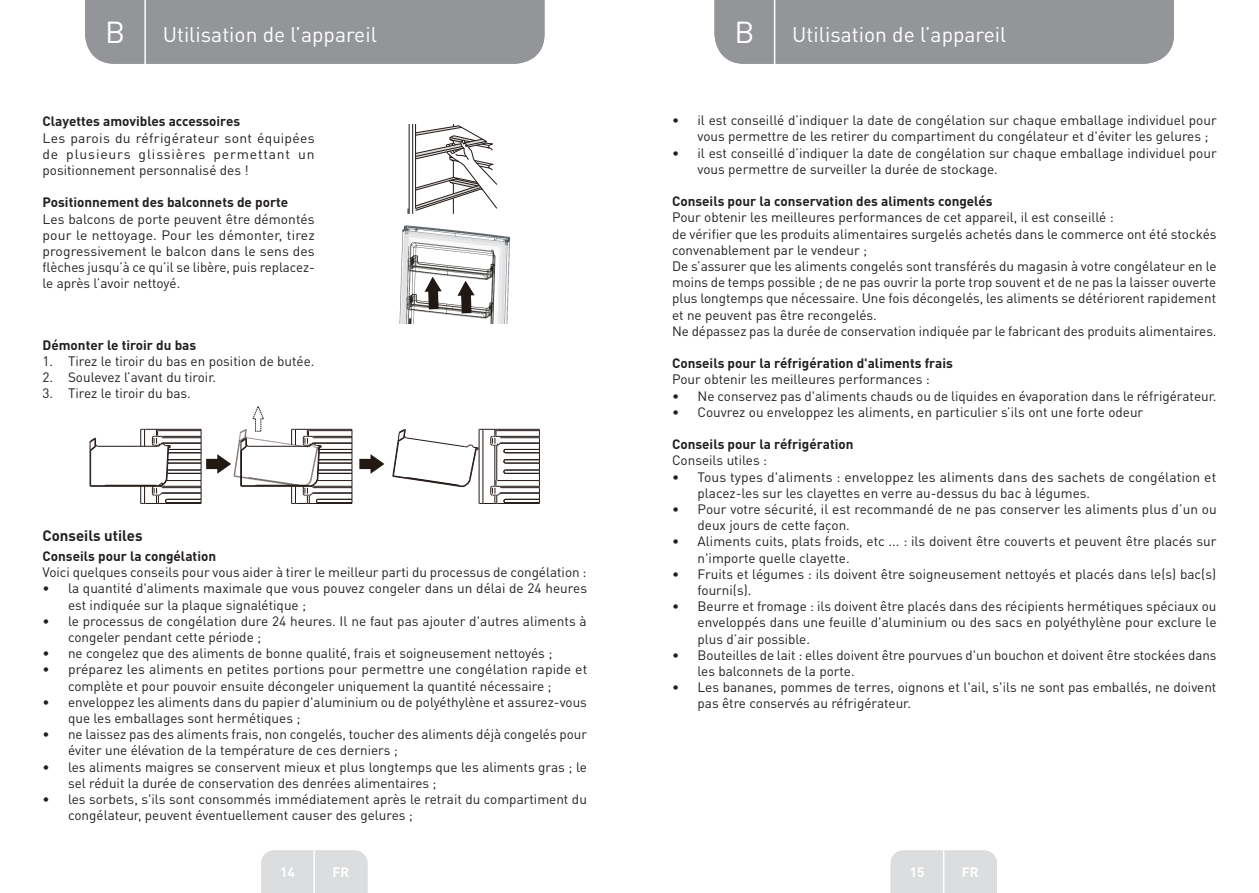
<style>
.page{position:relative;width:1259px;height:893px;background:#fff}
.page>*{position:absolute;margin:0;border:0;box-sizing:border-box;transform-origin:0 0}
.t1{font:30px "DIN Pro";color:#fff}
.t2{font:21px "DIN Pro";color:#fff}
.Headline-02{font:700 15px "DIN Pro";color:#231f20}
.Body{font:13.5px/16.2px "DIN Pro";color:#231f20}
.Body_bold{font:700 13.5px "DIN Pro";color:#231f20}
.t3{font:700 13.5px "DIN Pro";color:#fff}
</style>
<div class="page">
<div style="left:85px;top:0;width:459px;height:64px;background:#939598"></div>
<div style="left:714px;top:0;width:460px;height:64px;background:#939598"></div>
<div style="left:261px;top:850px;width:106px;height:43px;background:#dcdddf"></div>
<div style="left:890px;top:850px;width:107px;height:43px;background:#dcdddf"></div>
<hr style="left:313px;top:833px;width:2px;height:60px;background:#fff">
<hr style="left:943px;top:833px;width:1px;height:60px;background:#fff">
<hr style="left:144px;top:0;width:2px;height:66px;background:#fff">
<hr style="left:774px;top:0;width:1px;height:66px;background:#fff">
<img style="left:399px;top:225px;width:112px;height:98px">
<hr style="left:409px;top:124px;width:1px;height:90px;background:#1f1715">
<hr style="left:412px;top:124px;width:1px;height:90px;background:#1f1715">
<svg style="left:415px;top:124px;width:83px;height:90px"></svg>
<svg style="left:424px;top:277px;width:18px;height:32px"></svg>
<svg style="left:457px;top:281px;width:17px;height:32px"></svg>
<hr style="left:91px;top:485px;width:68px;height:1px;background:#231916">
<hr style="left:90px;top:451px;width:1px;height:35px;background:#231916">
<hr style="left:90px;top:486px;width:69px;height:1px;background:#231916">
<hr style="left:98px;top:446px;width:60px;height:1px;background:#231916">
<svg style="left:90px;top:438px;width:8px;height:13px"></svg>
<svg style="left:392px;top:429px;width:148px;height:75px"></svg>
<svg style="left:359px;top:454px;width:25px;height:20px"></svg>
<svg style="left:140px;top:406px;width:213px;height:98px"></svg>
<h1 class="t1" style="left:106px;top:11px;width:20px">A</h1>
<h2 class="t2" style="left:163px;top:20px;width:186px">Aperçu de l’appareil</h2>
<h1 class="t1" style="left:735px;top:11px;width:20px">A</h1>
<h2 class="t2" style="left:792px;top:20px;width:186px">Aperçu de l’appareil</h2>
<h1 class="t1" style="left:105px;top:11px;width:22px">B</h1>
<h2 class="t2" style="left:163px;top:20px;width:216px">Utilisation de l’appareil</h2>
<h1 class="t1" style="left:734px;top:11px;width:22px">B</h1>
<h2 class="t2" style="left:792px;top:20px;width:216px">Utilisation de l’appareil</h2>
<p class="Body_bold" style="left:43px;top:112px;width:199px">Clayettes amovibles accessoires</p>
<p class="Body" style="left:43px;top:129px;width:274px;text-align:justify">Les parois du réfrigérateur sont équipées de plusieurs glissières permettant un positionnement personnalisé des !</p>
<p class="Body_bold" style="left:43px;top:193px;width:247px">Positionnement des balconnets de porte</p>
<p class="Body" style="left:43px;top:210px;width:274px;text-align:justify">Les balcons de porte peuvent être démontés pour le nettoyage. Pour les démonter, tirez progressivement le balcon dans le sens des flèches jusqu’à ce qu’il se libère, puis replacez&shy;le après l’avoir nettoyé.</p>
<p class="Body_bold" style="left:43px;top:336px;width:155px">Démonter le tiroir du bas</p>
<p class="Body" style="left:43px;top:352px;width:273px">1. Tirez le tiroir du bas en position de butée.</p>
<p class="Body" style="left:43px;top:369px;width:175px">2. Soulevez l’avant du tiroir.</p>
<p class="Body" style="left:43px;top:385px;width:150px">3. Tirez le tiroir du bas.</p>
<p class="Headline-02" style="left:43px;top:525px;width:102px">Conseils utiles</p>
<p class="Body_bold" style="left:43px;top:547px;width:175px">Conseils pour la congélation</p>
<p class="Body" style="left:43px;top:564px;width:545px">Voici quelques conseils pour vous aider à tirer le meilleur parti du processus de congélation :</p>
<p class="Body" style="left:68px;top:580px;width:520px;text-indent:-26px">• la quantité d'aliments maximale que vous pouvez congeler dans un délai de 24 heures est indiquée sur la plaque signalétique ;</p>
<p class="Body" style="left:68px;top:612px;width:520px;text-indent:-26px">• le processus de congélation dure 24 heures. Il ne faut pas ajouter d'autres aliments à congeler pendant cette période ;</p>
<p class="Body" style="left:43px;top:645px;width:511px">• ne congelez que des aliments de bonne qualité, frais et soigneusement nettoyés ;</p>
<p class="Body" style="left:68px;top:661px;width:521px;text-indent:-26px">• préparez les aliments en petites portions pour permettre une congélation rapide et complète et pour pouvoir ensuite décongeler uniquement la quantité nécessaire ;</p>
<p class="Body" style="left:68px;top:693px;width:520px;text-indent:-26px">• enveloppez les aliments dans du papier d'aluminium ou de polyéthylène et assurez-vous que les emballages sont hermétiques ;</p>
<p class="Body" style="left:68px;top:726px;width:520px;text-indent:-26px">• ne laissez pas des aliments frais, non congelés, toucher des aliments déjà congelés pour éviter une élévation de la température de ces derniers ;</p>
<p class="Body" style="left:68px;top:758px;width:520px;text-indent:-26px">• les aliments maigres se conservent mieux et plus longtemps que les aliments gras ; le sel réduit la durée de conservation des denrées alimentaires ;</p>
<p class="Body" style="left:68px;top:790px;width:520px;text-indent:-26px">• les sorbets, s'ils sont consommés immédiatement après le retrait du compartiment du congélateur, peuvent éventuellement causer des gelures ;</p>
<p class="Body" style="left:697px;top:112px;width:521px;text-indent:-26px">• il est conseillé d’indiquer la date de congélation sur chaque emballage individuel pour vous permettre de les retirer du compartiment du congélateur et d'éviter les gelures ;</p>
<p class="Body" style="left:697px;top:144px;width:521px;text-indent:-26px">• il est conseillé d’indiquer la date de congélation sur chaque emballage individuel pour vous permettre de surveiller la durée de stockage.</p>
<p class="Body_bold" style="left:672px;top:192px;width:322px">Conseils pour la conservation des aliments congelés</p>
<p class="Body" style="left:672px;top:209px;width:443px">Pour obtenir les meilleures performances de cet appareil, il est conseillé :</p>
<p class="Body" style="left:672px;top:225px;width:546px">de vérifier que les produits alimentaires surgelés achetés dans le commerce ont été stockés convenablement par le vendeur ;</p>
<p class="Body" style="left:672px;top:257px;width:546px;text-align:justify">De s’assurer que les aliments congelés sont transférés du magasin à votre congélateur en le moins de temps possible ; de ne pas ouvrir la porte trop souvent et de ne pas la laisser ouverte plus longtemps que nécessaire. Une fois décongelés, les aliments se détériorent rapidement et ne peuvent pas être recongelés.</p>
<p class="Body" style="left:672px;top:322px;width:546px">Ne dépassez pas la durée de conservation indiquée par le fabricant des produits alimentaires.</p>
<p class="Body_bold" style="left:672px;top:354px;width:282px">Conseils pour la réfrigération d'aliments frais</p>
<p class="Body" style="left:672px;top:371px;width:259px">Pour obtenir les meilleures performances :</p>
<p class="Body" style="left:672px;top:387px;width:546px">• Ne conservez pas d'aliments chauds ou de liquides en évaporation dans le réfrigérateur.</p>
<p class="Body" style="left:672px;top:403px;width:473px">• Couvrez ou enveloppez les aliments, en particulier s’ils ont une forte odeur</p>
<p class="Body_bold" style="left:672px;top:435px;width:183px">Conseils pour la réfrigération</p>
<p class="Body" style="left:672px;top:452px;width:97px">Conseils utiles :</p>
<p class="Body" style="left:697px;top:468px;width:520px;text-indent:-26px">• Tous types d'aliments : enveloppez les aliments dans des sachets de congélation et placez-les sur les clayettes en verre au-dessus du bac à légumes.</p>
<p class="Body" style="left:697px;top:500px;width:520px;text-indent:-26px">• Pour votre sécurité, il est recommandé de ne pas conserver les aliments plus d’un ou deux jours de cette façon.</p>
<p class="Body" style="left:697px;top:533px;width:520px;text-indent:-26px">• Aliments cuits, plats froids, etc ... : ils doivent être couverts et peuvent être placés sur n'importe quelle clayette.</p>
<p class="Body" style="left:697px;top:565px;width:520px;text-indent:-26px">• Fruits et légumes : ils doivent être soigneusement nettoyés et placés dans le(s) bac(s) fourni(s).</p>
<p class="Body" style="left:697px;top:598px;width:520px;text-align:justify;text-indent:-26px">• Beurre et fromage : ils doivent être placés dans des récipients hermétiques spéciaux ou enveloppés dans une feuille d'aluminium ou des sacs en polyéthylène pour exclure le plus d’air possible.</p>
<p class="Body" style="left:697px;top:646px;width:520px;text-indent:-26px">• Bouteilles de lait : elles doivent être pourvues d'un bouchon et doivent être stockées dans les balconnets de la porte.</p>
<p class="Body" style="left:697px;top:679px;width:520px;text-indent:-26px">• Les bananes, pommes de terres, oignons et l'ail, s'ils ne sont pas emballés, ne doivent pas être conservés au réfrigérateur.</p>
<p class="t3" style="left:332px;top:863px;width:18px">FR</p>
<p class="t3" style="left:962px;top:863px;width:18px">FR</p>
<p class="t3" style="left:280px;top:863px;width:16px">14</p>
<p class="t3" style="left:909px;top:863px;width:16px">15</p>
</div>
